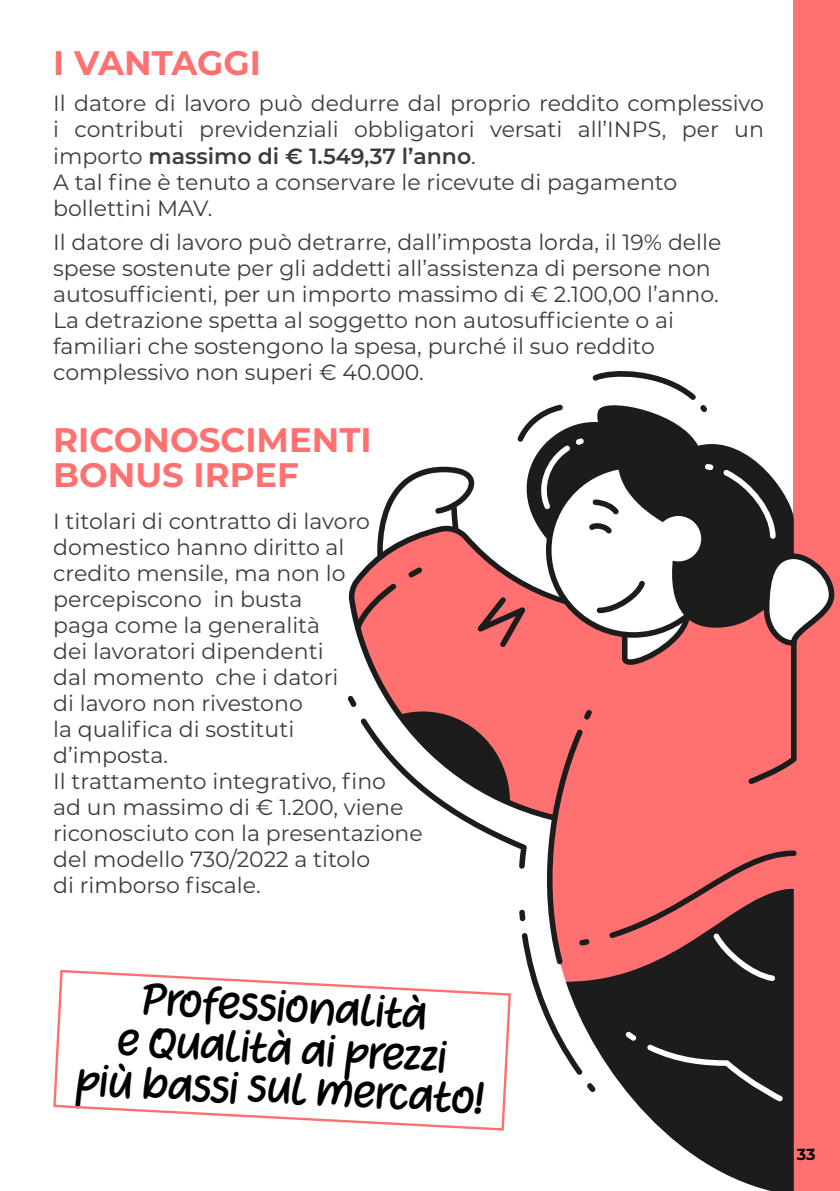
<style>
.page{position:relative;width:840px;height:1191px;background:#fff}
.page>*{position:absolute;margin:0;border:0;box-sizing:border-box;transform-origin:0 0}
.t1{font:42.2px/40.8px "Heart Warming";color:#000;text-align:center}
.t2{font:700 34px/34.8px "Montserrat";color:#ff7170}
.t3{font:22px/26px "Montserrat";color:#3c3c3b}
.t4{font:700 16px "Montserrat";color:#000}
.s1{font-weight:600}
</style>
<div class="page">
<svg style="left:53px;top:969px;width:453px;height:162px"></svg>
<div style="left:792px;top:0;width:47px;height:1191px;background:#ff7170"></div>
<svg style="left:634px;top:1101px;width:159px;height:90px;fill:#1c1c1c"></svg>
<svg style="left:347px;top:367px;width:487px;height:734px"></svg>
<h2 class="t2" style="left:53px;top:44px;width:209px">I VANTAGGI</h2>
<p class="t3" style="left:53px;top:90px;width:712px">Il datore di lavoro può dedurre dal proprio reddito complessivo i contributi previdenziali obbligatori versati all’INPS, per un importo <span class="s1">massimo di € 1.549,37 l’anno</span>.<br>A tal fine è tenuto a conservare le ricevute di pagamento bollettini MAV.</p>
<p class="t3" style="left:53px;top:228px;width:669px">Il datore di lavoro può detrarre, dall’imposta lorda, il 19% delle spese sostenute per gli addetti all’assistenza di persone non autosufficienti, per un importo massimo di € 2.100,00 l’anno.<br>La detrazione spetta al soggetto non autosufficiente o ai familiari che sostengono la spesa, purché il suo reddito complessivo non superi € 40.000.</p>
<h2 class="t2" style="left:53px;top:421px;width:320px">RICONOSCIMENTI<br>BONUS IRPEF</h2>
<p class="t3" style="left:53px;top:507px;width:371px">I titolari di contratto di lavoro domestico hanno diritto al credito mensile, ma non lo percepiscono in busta<br>paga come la generalità<br>dei lavoratori dipendenti<br>dal momento che i datori<br>di lavoro non rivestono<br>la qualifica di sostituti<br>d’imposta.<br>Il trattamento integrativo, fino<br>ad un massimo di € 1.200, viene riconosciuto con la presentazione del modello 730/2022 a titolo<br>di rimborso fiscale.</p>
<h1 class="t1" style="left:80px;top:975px;width:411px;rotate:3deg">Professionalità<br>e Qualità ai prezzi<br>più bassi sul mercato!</h1>
<p class="t4" style="left:796px;top:1142px;width:20px">33</p>
</div>
